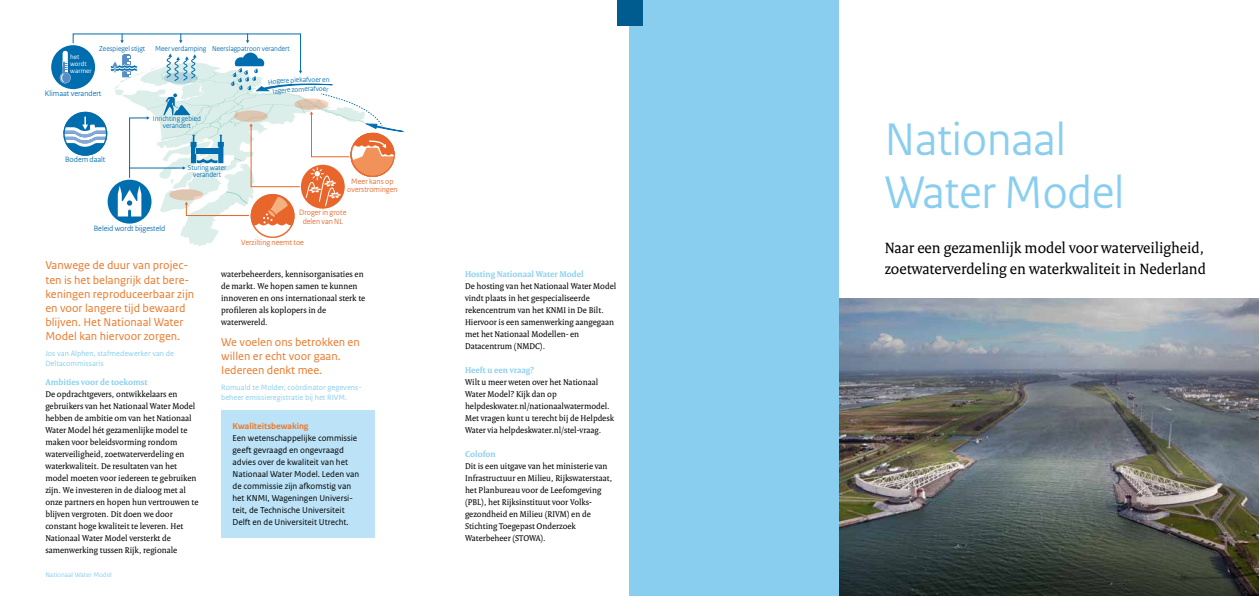
<style>
.page{position:relative;width:1259px;height:596px;background:#fff}
.page>*{position:absolute;margin:0;border:0;box-sizing:border-box;transform-origin:0 0}
.t1{font:48px/52.8px "Rijksoverheid Sans Heading";color:#89ceef}
.t2{font:16px/21px "Rijksoverheid Serif";color:#000}
.t3{font:12px/14px "Rijksoverheid Sans Text";color:#eb7829}
.t4{font:9px/12px "Rijksoverheid Serif";color:#000}
.t5{font:9px/12px "Rijksoverheid Sans Text";color:#000}
.t6{font:700 9px "Rijksoverheid Serif";color:#89ceef}
.t7{font:700 9px "Rijksoverheid Sans Text";color:#eb7829}
.t8{font:8.1px/8.1px "Rijksoverheid Sans Heading";color:#e8662b;text-align:center}
.t9{font:8.1px "Rijksoverheid Sans Heading";color:#006daf}
.t10{font:8px/10px "Rijksoverheid Sans Text";color:#89ceef}
.t11{font:7.4px/6.8px "Rijksoverheid Sans Heading";color:#006daf;text-align:center}
.t12{font:7px "Rijksoverheid Sans Text";color:#89ceef}
.t13{font:6.8px/6.8px "Rijksoverheid Sans Text";letter-spacing:.005em;color:#fff}
</style>
<div class="page">
<div style="left:629px;top:0;width:210px;height:595px;background:#89ceef"></div>
<img style="left:839px;top:298px;width:420px;height:297px">
<div style="left:221px;top:410px;width:153px;height:128px;background:#bbe2f6"></div>
<div style="left:51px;top:45px;width:44px;height:44px;background:#006daf;border-radius:50%"></div>
<div style="left:616px;top:0;width:26px;height:26px;background:#005b8e"></div>
<svg style="left:60px;top:34px;width:344px;height:212px"></svg>
<p class="t11" style="left:99px;top:45px;width:47px">Zeespiegel stijgt</p>
<p class="t11" style="left:155px;top:45px;width:136px">Meer verdamping Neerslagpatroon verandert</p>
<p class="t13" style="left:70px;top:54px;width:23px">het wordt warmer</p>
<p class="t9" style="left:45px;top:88px;width:58px">Klimaat verandert</p>
<p class="t9" style="left:65px;top:155px;width:42px">Bodem daalt</p>
<p class="t11" style="left:153px;top:115px;width:50px">Inrichting gebied verandert</p>
<p class="t11" style="left:188px;top:164px;width:40px">Sturing water verandert</p>
<p class="t9" style="left:94px;top:223px;width:73px">Beleid wordt bijgesteld</p>
<p class="t11" style="left:308px;top:76px;width:12px">voe</p>
<p class="t11" style="left:310px;top:86px;width:7px">af</p>
<p class="t8" style="left:347px;top:177px;width:52px">Meer kans op overstromingen</p>
<p class="t8" style="left:299px;top:209px;width:49px">Droger in grote delen van NL</p>
<p class="t8" style="left:241px;top:238px;width:64px">Verzilting neemt toe</p>
<h3 class="t3" style="left:45px;top:258px;width:150px">Vanwege de duur van projec&shy;ten is het belangrijk dat bere&shy;keningen reproduceerbaar zijn en voor langere tijd bewaard blijven. Het Nationaal Water<br>Model kan hiervoor zorgen.</h3>
<p class="t10" style="left:45px;top:348px;width:130px">Jos van Alphen, stafmedewerker van de<br>Deltacommissaris</p>
<p class="t6" style="left:45px;top:376px;width:104px">Ambities voor de toekomst</p>
<p class="t4" style="left:45px;top:387px;width:155px">De opdrachtgevers, ontwikkelaars en gebruikers van het Nationaal Water Model hebben de ambitie om van het Nationaal Water Model hét gezamenlijke model te maken voor beleidsvorming rondom waterveiligheid, zoetwaterverdeling en waterkwaliteit. De resultaten van het model moeten voor iedereen te gebruiken zijn. We investeren in de dialoog met al onze partners en hopen hun vertrouwen te blijven vergroten. Dit doen we door constant hoge kwaliteit te leveren. Het Nationaal Water Model versterkt de samenwerking tussen Rijk, regionale</p>
<p class="t12" style="left:45px;top:570px;width:68px">Nationaal Water Model</p>
<p class="t4" style="left:221px;top:267px;width:145px">waterbeheerders, kennisorganisaties en de markt. We hopen samen te kunnen innoveren en ons internationaal sterk te profileren als koplopers in de waterwereld.</p>
<h3 class="t3" style="left:221px;top:335px;width:140px">We voelen ons betrokken en willen er echt voor gaan.<br>Iedereen denkt mee.</h3>
<p class="t10" style="left:221px;top:382px;width:142px">Romuald te Molder, coördinator gegevens&shy;beheer emissieregistratie bij het RIVM.</p>
<p class="t7" style="left:232px;top:421px;width:78px">Kwaliteitsbewaking</p>
<p class="t5" style="left:232px;top:432px;width:128px">Een wetenschappelijke commissie geeft gevraagd en ongevraagd advies over de kwaliteit van het<br>Nationaal Water Model. Leden van de commissie zijn afkomstig van het KNMI, Wageningen Universi&shy;teit, de Technische Universiteit<br>Delft en de Universiteit Utrecht.</p>
<p class="t6" style="left:465px;top:268px;width:120px">Hosting Nationaal Water Model</p>
<p class="t4" style="left:465px;top:279px;width:153px">De hosting van het Nationaal Water Model vindt plaats in het gespecialiseerde rekencentrum van het KNMI in De Bilt.<br>Hiervoor is een samenwerking aangegaan met het Nationaal Modellen- en Datacentrum (NMDC).</p>
<p class="t6" style="left:465px;top:364px;width:71px">Heeft u een vraag?</p>
<p class="t4" style="left:465px;top:375px;width:150px">Wilt u meer weten over het Nationaal Water Model? Kijk dan op helpdeskwater.nl/nationaalwatermodel.<br>Met vragen kunt u terecht bij de Helpdesk Water via helpdeskwater.nl/stel-vraag.</p>
<p class="t6" style="left:465px;top:448px;width:32px">Colofon</p>
<p class="t4" style="left:465px;top:459px;width:149px">Dit is een uitgave van het ministerie van Infrastructuur en Milieu, Rijkswaterstaat, het Planbureau voor de Leefomgeving (PBL), het Rijksinstituut voor Volks&shy;gezondheid en Milieu (RIVM) en de Stichting Toegepast Onderzoek Waterbeheer (STOWA).</p>
<h1 class="t1" style="left:884px;top:113px;width:241px">Nationaal<br>Water Model</h1>
<h2 class="t2" style="left:884px;top:237px;width:323px">Naar een gezamenlijk model voor waterveiligheid, zoetwaterverdeling en waterkwaliteit in Nederland</h2>
</div>
